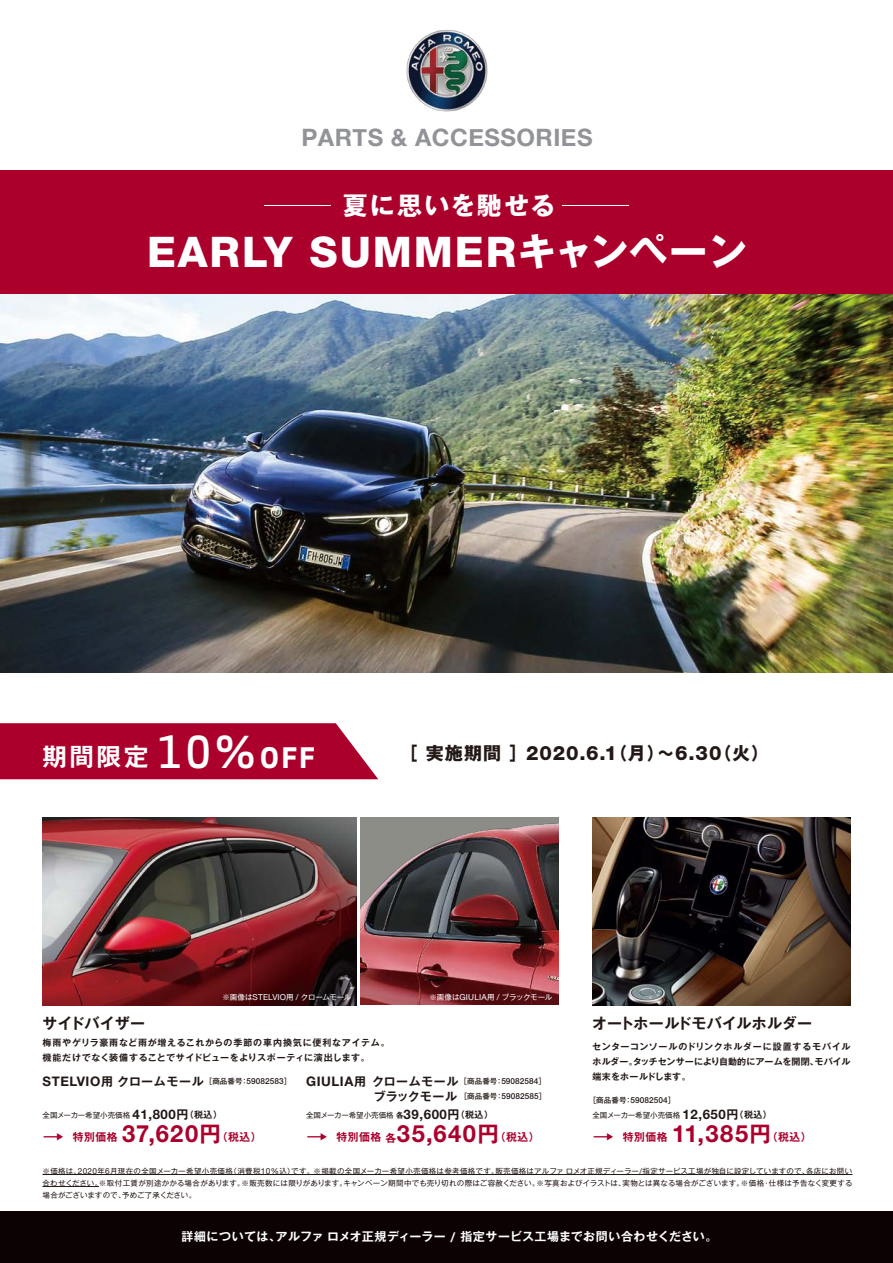
<style>
.page{position:relative;width:893px;height:1263px;background:#fff}
.page>*{position:absolute;margin:0;border:0;box-sizing:border-box;transform-origin:0 0}
.t1{font:800 42.3px "Helvetica Neue LT Std";letter-spacing:.045em;color:#fff}
.t2{font:700 24.9px "Gothic MB101 Pro";letter-spacing:.09em;color:#fff}
.t3{font:700 24.6px "Gothic MB101 Pro De";color:#fff}
.t4{font:700 24px "Helvetica Neue";letter-spacing:.02em;color:#929398}
.t5{font:700 18px "Gothic MB101 Pro";color:#221815}
.t6{font:700 15px "Gothic MB101 Pro De";letter-spacing:.005em;color:#221815}
.t7{font:700 12px "Gothic MB101 Pro De";letter-spacing:.05em;color:#221815}
.t8{font:700 12px "Gothic MB101 Pro De";letter-spacing:.035em;color:#fff}
.t9{font:700 10.8px "Gothic MB101 Pro De";letter-spacing:.05em;color:#ab002c}
.t10{font:700 9px/15px "Gothic MB101 Pro De";letter-spacing:.08em;color:#221815}
.t11{font:700 9px/15px "Gothic MB101 Pro De";letter-spacing:.035em;color:#221815;text-align:justify}
.t12{font:500 8.25px "Helvetica Neue LT Std";letter-spacing:.01em;color:#221815}
.t13{font:7.5px/12px "Gothic MB101 Pro";color:#221815;text-align:justify}
.t14{font:7.5px "Gothic MB101 Pro";letter-spacing:-.045em;color:#fff}
.t15{font:700 3.9px "Gothic MB101 Pro";color:#fff;scale:20 1}
.s1{font-family:"Gothic MB101 Pro";font-weight:700;font-size:38.4px}
.s2{font-family:"Apex New";font-weight:500;font-size:42.9px}
.s3{font-family:"Apex New";font-size:27.6px}
.s4{font-family:"Helvetica Neue LT Std";font-weight:800;font-size:19.8px}
.s5{font-family:"Helvetica Neue LT Std";font-size:8.25px}
.s6{font-family:"Helvetica Neue LT Std";font-size:13.2px}
.s7{font-family:"Gothic MB101 Pro";font-weight:500;font-size:7.5px}
.s8{font-family:"Helvetica Neue LT Std";font-weight:500;font-size:8.25px}
.s9{font-family:"Gothic MB101 Pro De";font-weight:700;font-size:12px}
.s10{font-family:"Gothic MB101 Pro";font-size:7.5px}
.s11{font-family:"Helvetica Neue LT Std";font-weight:700;font-size:13.2px}
.s12{font-family:"Gothic MB101 Pro De";font-weight:700;font-size:9px}
.s13{font-size:21.6px}
.s14{font-family:"Helvetica Neue LT Std";font-size:23.7px}
.s15{font-family:"Gothic MB101 Pro De";font-weight:700}
</style>
<div class="page">
<img style="left:1px;top:294px;width:892px;height:378px">
<img style="left:592px;top:818px;width:258px;height:187px">
<svg style="left:0;top:723px;width:378px;height:56px;background:#af0f38"></svg>
<img style="left:43px;top:818px;width:313px;height:187px">
<img style="left:360px;top:818px;width:198px;height:187px">
<div style="left:0;top:1212px;width:893px;height:51px;background:#0c0103"></div>
<hr style="left:43px;top:1174px;width:809px;height:1px;background:#221815">
<hr style="left:43px;top:1186px;width:56px;height:1px;background:#221815">
<div style="left:0;top:170px;width:893px;height:124px;background:#ab002c"></div>
<img style="left:406px;top:30px;width:82px;height:82px">
<h3 class="t4" style="left:301px;top:118px;width:293px">PARTS &amp; ACCESSORIES</h3>
<p class="t15" style="left:259px;top:203px;width:5px">ー</p>
<h2 class="t2" style="left:343px;top:185px;width:214px">夏に思いを馳せる</h2>
<p class="t15" style="left:557px;top:203px;width:5px">ー</p>
<h1 class="t1" style="left:147px;top:227px;width:601px">EARLY SUMMER<span class="s1">キャンペーン</span></h1>
<h3 class="t3" style="left:43px;top:736px;width:274px">期間限定 <span class="s2">10%</span><span class="s3">OFF</span></h3>
<h3 class="t5" style="left:400px;top:738px;width:371px">［実施期間］<span class="s4">2020.6.1</span>（月）～<span class="s4">6.30</span>（火）</h3>
<p class="t14" style="left:223px;top:991px;width:130px">※画像は<span class="s5">STELVIO</span>用 <span class="s5">/</span> クロームモール</p>
<p class="t14" style="left:430px;top:991px;width:124px">※画像は<span class="s5">GIULIA</span>用 <span class="s5">/</span> ブラックモール</p>
<h3 class="t6" style="left:43px;top:1010px;width:104px">サイドバイザー</h3>
<p class="t10" style="left:43px;top:1034px;width:349px">梅雨やゲリラ豪雨など雨が増えるこれからの季節の車内換気に便利なアイテム。機能だけでなく装備することでサイドビューをよりスポーティに演出します。</p>
<h3 class="t7" style="left:43px;top:1071px;width:505px"><span class="s6">STELVIO</span>用クロームモール<span class="s7">［商品番号：</span><span class="s8">59082583</span><span class="s7">］</span> <span class="s6">GIULIA</span>用 クロームモール<span class="s7">［商品番号：</span><span class="s8">59082584</span><span class="s7">］</span></h3>
<p class="t12" style="left:374px;top:1091px;width:174px"><span class="s9">ブラックモール</span><span class="s10">［商品番号：</span>59082585<span class="s10">］</span></p>
<p class="t13" style="left:43px;top:1108px;width:181px">全国メーカー希望小売価格 <span class="s11">41,800</span><span class="s9">円</span><span class="s12">（税込）</span></p>
<h3 class="t9" style="left:43px;top:1128px;width:221px"><span class="s13">→</span> 特別価格 <span class="s14">37,620</span><span class="s13">円</span>（税込）</h3>
<p class="t13" style="left:306px;top:1108px;width:188px">全国メーカー希望小売価格<span class="s15">各</span><span class="s11">39,600</span><span class="s9">円</span><span class="s12">（税込）</span></p>
<h3 class="t9" style="left:306px;top:1128px;width:235px"><span class="s13">→</span> 特別価格各<span class="s14">35,640</span><span class="s13">円</span>（税込）</h3>
<h3 class="t6" style="left:592px;top:1010px;width:221px">オートホールドモバイルホルダー</h3>
<p class="t11" style="left:592px;top:1038px;width:260px">センターコンソールのドリンクホルダーに設置するモバイルホルダー。タッチセンサーにより自動的にアームを開閉、モバイル端末をホールドします。</p>
<p class="t12" style="left:589px;top:1095px;width:88px"><span class="s10">［商品番号：</span>59082504<span class="s10">］</span></p>
<p class="t13" style="left:592px;top:1108px;width:181px">全国メーカー希望小売価格 <span class="s11">12,650</span><span class="s9">円</span><span class="s12">（税込）</span></p>
<h3 class="t9" style="left:592px;top:1128px;width:221px"><span class="s13">→</span> 特別価格 <span class="s14">11,385</span><span class="s13">円</span>（税込）</h3>
<p class="t13" style="left:43px;top:1164px;width:812px">※価格は、<span class="s5">2020</span>年<span class="s5">6</span>月現在の全国メーカー希望小売価格（消費税<span class="s5">10%</span>込）です。※掲載の全国メーカー希望小売価格は参考価格です。販売価格はアルファロメオ正規ディーラー<span class="s5">/</span>指定サービス工場が独自に設定していますので、各店にお問い合わせください。※取付工賃が別途かかる場合があります。※販売数には限りがあります。キャンペーン期間中でも売り切れの際はご容赦ください。※写真およびイラストは、実物とは異なる場合がございます。※価格・仕様は予告なく変更する場合がございますので、予めご了承ください。</p>
<h3 class="t8" style="left:181px;top:1227px;width:537px">詳細については、アルファロメオ正規ディーラー <span class="s6">/</span> 指定サービス工場までお問い合わせください。</h3>
</div>
